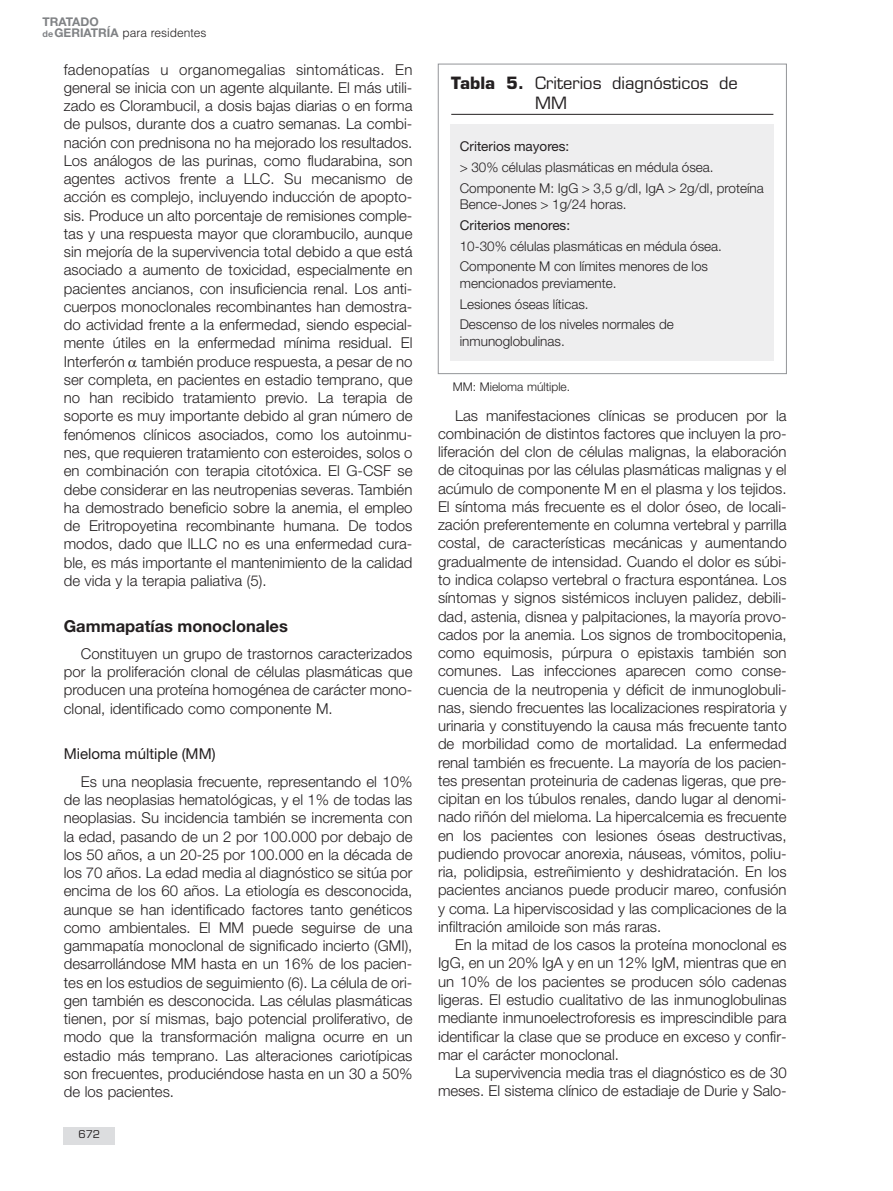
<style>
.page{position:relative;width:893px;height:1191px;background:#fff}
.page>*{position:absolute;margin:0;border:0;box-sizing:border-box;transform-origin:0 0}
.t1{font:16.5px/19.5px "Eurostile";color:#231f20}
.t2{font:700 16.5px "Helvetica Neue";color:#231f20}
.t3{font:300 15px/18.3px "Helvetica Neue";color:#231f20;text-align:justify}
.t4{font:15px "Helvetica Neue";color:#231f20}
.t5{font:300 13.5px/20.7px "Helvetica Neue";color:#231f20}
.t6{font:13.5px "Helvetica Neue";color:#231f20}
.t7{font:300 12px "Helvetica";color:#231f20}
.t8{font:300 12px "Helvetica Neue";color:#231f20}
.t9{font:700 12px "Helvetica Neue";color:#808285}
.t10{font:10.5px "Eurostile";color:#231f20}
.s1{font-family:"Helvetica Neue";font-weight:700;font-size:9px;color:#808285}
.s2{font-family:"Helvetica Neue";font-weight:700;color:#808285}
.s3{font-weight:700}
</style>
<div class="page">
<div style="left:64px;top:1127px;width:51px;height:17px;background:#dcdddf"></div>
<div style="left:451px;top:124px;width:323px;height:236px;background:#eeeeef"></div>
<div style="left:438px;top:64px;width:349px;height:310px;border:1px solid #939598"></div>
<hr style="left:451px;top:114px;width:322px;height:1px;background:#231f20">
<p class="t9" style="left:43px;top:17px;width:58px">TRATADO</p>
<p class="t7" style="left:43px;top:28px;width:165px"><span class="s1">de</span><span class="s2">GERIATRÍA</span> para residentes</p>
<p class="t3" style="left:64px;top:61px;width:350px">fadenopatías u organomegalias sintomáticas. En general se inicia con un agente alquilante. El más utili&shy;zado es Clorambucil, a dosis bajas diarias o en forma de pulsos, durante dos a cuatro semanas. La combi&shy;nación con prednisona no ha mejorado los resultados.<br>Los análogos de las purinas, como fludarabina, son agentes activos frente a LLC. Su mecanismo de acción es complejo, incluyendo inducción de apopto&shy;sis. Produce un alto porcentaje de remisiones comple&shy;tas y una respuesta mayor que clorambucilo, aunque sin mejoría de la supervivencia total debido a que está asociado a aumento de toxicidad, especialmente en pacientes ancianos, con insuficiencia renal. Los anti&shy;cuerpos monoclonales recombinantes han demostra&shy;do actividad frente a la enfermedad, siendo especial&shy;mente útiles en la enfermedad mínima residual. El Interferón también produce respuesta, a pesar de no ser completa, en pacientes en estadio temprano, que no han recibido tratamiento previo. La terapia de soporte es muy importante debido al gran número de fenómenos clínicos asociados, como los autoinmu&shy;nes, que requieren tratamiento con esteroides, solos o en combinación con terapia citotóxica. El G-CSF se debe considerar en las neutropenias severas. También ha demostrado beneficio sobre la anemia, el empleo de Eritropoyetina recombinante humana. De todos modos, dado que lLLC no es una enfermedad cura&shy;ble, es más importante el mantenimiento de la calidad de vida y la terapia paliativa (5).</p>
<p class="t2" style="left:64px;top:619px;width:226px">Gammapatías monoclonales</p>
<p class="t3" style="left:64px;top:646px;width:350px;text-indent:17px">Constituyen un grupo de trastornos caracterizados por la proliferación clonal de células plasmáticas que producen una proteína homogénea de carácter mono&shy;clonal, identificado como componente M.</p>
<p class="t4" style="left:64px;top:748px;width:153px">Mieloma múltiple (MM)</p>
<p class="t3" style="left:64px;top:773px;width:350px;text-indent:17px">Es una neoplasia frecuente, representando el 10% de las neoplasias hematológicas, y el 1% de todas las neoplasias. Su incidencia también se incrementa con la edad, pasando de un 2 por 100.000 por debajo de los 50 años, a un 20-25 por 100.000 en la década de los 70 años. La edad media al diagnóstico se sitúa por encima de los 60 años. La etiología es desconocida, aunque se han identificado factores tanto genéticos como ambientales. El MM puede seguirse de una gammapatía monoclonal de significado incierto (GMI), desarrollándose MM hasta en un 16% de los pacien&shy;tes en los estudios de seguimiento (6). La célula de ori&shy;gen también es desconocida. Las células plasmáticas tienen, por sí mismas, bajo potencial proliferativo, de modo que la transformación maligna ocurre en un estadio más temprano. Las alteraciones cariotípicas son frecuentes, produciéndose hasta en un 30 a 50% de los pacientes.</p>
<p class="t10" style="left:78px;top:1130px;width:23px">672</p>
<p class="t1" style="left:535px;top:75px;width:204px;text-indent:-84px"><span class="s3">Tabla 5.</span> Criterios diagnósticos de<br>MM</p>
<p class="t6" style="left:460px;top:141px;width:111px">Criterios mayores:</p>
<p class="t5" style="left:460px;top:158px;width:306px">&gt; 30% células plasmáticas en médula ósea.<br>Componente M: IgG &gt; 3,5 g/dl, IgA &gt; 2g/dl, proteína</p>
<p class="t5" style="left:460px;top:195px;width:168px">Bence-Jones &gt; 1g/24 horas.</p>
<p class="t6" style="left:460px;top:220px;width:112px">Criterios menores:</p>
<p class="t5" style="left:460px;top:237px;width:264px">10-30% células plasmáticas en médula ósea.<br>Componente M con límites menores de los</p>
<p class="t5" style="left:460px;top:274px;width:216px">mencionados previamente.<br>Lesiones óseas líticas.<br>Descenso de los niveles normales de</p>
<p class="t5" style="left:460px;top:332px;width:106px">inmunoglobulinas.</p>
<p class="t8" style="left:453px;top:383px;width:119px">MM: Mieloma múltiple.</p>
<p class="t3" style="left:438px;top:407px;width:350px;text-indent:17px">Las manifestaciones clínicas se producen por la combinación de distintos factores que incluyen la pro&shy;liferación del clon de células malignas, la elaboración de citoquinas por las células plasmáticas malignas y el acúmulo de componente M en el plasma y los tejidos.<br>El síntoma más frecuente es el dolor óseo, de locali&shy;zación preferentemente en columna vertebral y parrilla costal, de características mecánicas y aumentando gradualmente de intensidad. Cuando el dolor es súbi&shy;to indica colapso vertebral o fractura espontánea. Los síntomas y signos sistémicos incluyen palidez, debili&shy;dad, astenia, disnea y palpitaciones, la mayoría provo&shy;cados por la anemia. Los signos de trombocitopenia, como equimosis, púrpura o epistaxis también son comunes. Las infecciones aparecen como conse&shy;cuencia de la neutropenia y déficit de inmunoglobuli&shy;nas, siendo frecuentes las localizaciones respiratoria y urinaria y constituyendo la causa más frecuente tanto de morbilidad como de mortalidad. La enfermedad renal también es frecuente. La mayoría de los pacien&shy;tes presentan proteinuria de cadenas ligeras, que pre&shy;cipitan en los túbulos renales, dando lugar al denomi&shy;nado riñón del mieloma. La hipercalcemia es frecuente en los pacientes con lesiones óseas destructivas, pudiendo provocar anorexia, náuseas, vómitos, poliu&shy;ria, polidipsia, estreñimiento y deshidratación. En los pacientes ancianos puede producir mareo, confusión y coma. La hiperviscosidad y las complicaciones de la infiltración amiloide son más raras.</p>
<p class="t3" style="left:438px;top:937px;width:350px;text-indent:17px">En la mitad de los casos la proteína monoclonal es IgG, en un 20% IgA y en un 12% IgM, mientras que en un 10% de los pacientes se producen sólo cadenas ligeras. El estudio cualitativo de las inmunoglobulinas mediante inmunoelectroforesis es imprescindible para identificar la clase que se produce en exceso y confir&shy;mar el carácter monoclonal.</p>
<p class="t3" style="left:438px;top:1065px;width:350px;text-align:right">La supervivencia media tras el diagnóstico es de 30 meses. El sistema clínico de estadiaje de Durie y Salo-</p>
</div>
